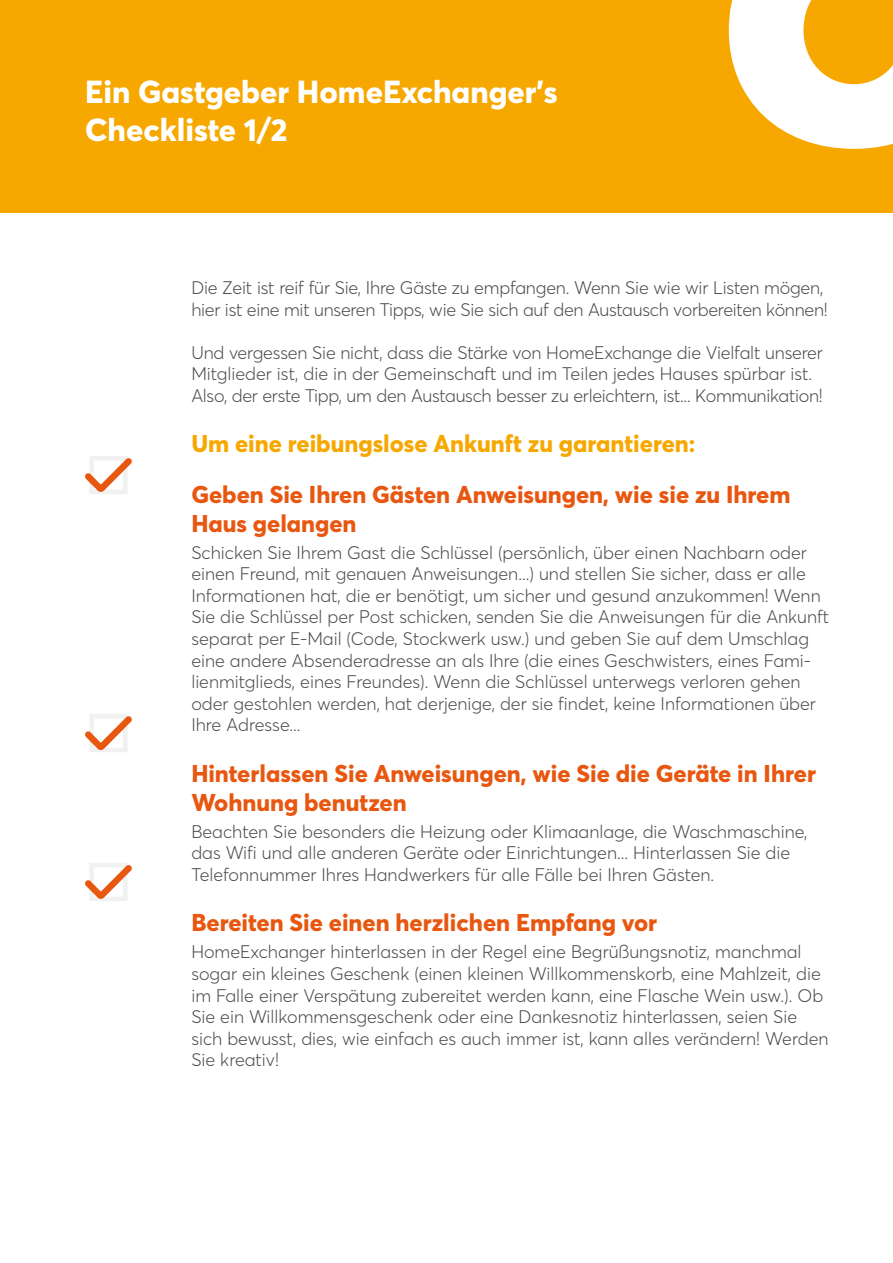
<style>
.page{position:relative;width:893px;height:1263px;background:#fff}
.page>*{position:absolute;margin:0;border:0;box-sizing:border-box;transform-origin:0 0}
.t1{font:800 31.5px "Averta Std PE";color:#fff}
.t2{font:800 24px/28.8px "Averta Std PE";color:#e85710}
.t3{font:800 24px "Averta Std PE";color:#f7a800}
.t4{font:300 18px/21.6px "Averta Std PE";color:#4a4a4a}
</style>
<div class="page">
<div style="left:0;top:0;width:893px;height:213px;background:#f7a800"></div>
<div style="left:89px;top:456px;width:39px;height:38px;border:4px solid #f1f1f1"></div>
<svg style="left:85px;top:459px;width:47px;height:35px"></svg>
<div style="left:89px;top:714px;width:39px;height:38px;border:4px solid #f1f1f1"></div>
<svg style="left:85px;top:717px;width:47px;height:35px"></svg>
<div style="left:89px;top:863px;width:39px;height:38px;border:4px solid #f1f1f1"></div>
<svg style="left:85px;top:866px;width:47px;height:34px"></svg>
<svg style="left:729px;top:0;width:164px;height:149px"></svg>
<p class="t1" style="left:85px;top:69px;width:474px">Ein Gastgeber HomeExchanger’s</p>
<p class="t1" style="left:85px;top:107px;width:204px">Checkliste 1/2</p>
<p class="t4" style="left:191px;top:276px;width:633px">Die Zeit ist reif für Sie, Ihre Gäste zu empfangen. Wenn Sie wie wir Listen mögen,</p>
<p class="t4" style="left:191px;top:298px;width:638px">hier ist eine mit unseren Tipps, wie Sie sich auf den Austausch vorbereiten können!</p>
<p class="t4" style="left:191px;top:341px;width:633px">Und vergessen Sie nicht, dass die Stärke von HomeExchange die Vielfalt unserer</p>
<p class="t4" style="left:191px;top:363px;width:633px">Mitglieder ist, die in der Gemeinschaft und im Teilen jedes Hauses spürbar ist.<br>Also, der erste Tipp, um den Austausch besser zu erleichtern, ist... Kommunikation!</p>
<p class="t3" style="left:191px;top:427px;width:506px">Um eine reibungslose Ankunft zu garantieren:</p>
<p class="t2" style="left:191px;top:479px;width:601px">Geben Sie Ihren Gästen Anweisungen, wie sie zu Ihrem<br>Haus gelangen</p>
<p class="t4" style="left:191px;top:541px;width:639px">Schicken Sie Ihrem Gast die Schlüssel (persönlich, über einen Nachbarn oder einen Freund, mit genauen Anweisungen...) und stellen Sie sicher, dass er alle Informationen hat, die er benötigt, um sicher und gesund anzukommen! Wenn Sie die Schlüssel per Post schicken, senden Sie die Anweisungen für die Ankunft separat per E-Mail (Code, Stockwerk usw.) und geben Sie auf dem Umschlag eine andere Absenderadresse an als Ihre (die eines Geschwisters, eines Fami&shy;lienmitglieds, eines Freundes). Wenn die Schlüssel unterwegs verloren gehen oder gestohlen werden, hat derjenige, der sie findet, keine Informationen über Ihre Adresse...</p>
<p class="t2" style="left:191px;top:758px;width:626px">Hinterlassen Sie Anweisungen, wie Sie die Geräte in Ihrer<br>Wohnung benutzen</p>
<p class="t4" style="left:191px;top:820px;width:618px">Beachten Sie besonders die Heizung oder Klimaanlage, die Waschmaschine, das Wifi und alle anderen Geräte oder Einrichtungen... Hinterlassen Sie die<br>Telefonnummer Ihres Handwerkers für alle Fälle bei Ihren Gästen.</p>
<p class="t2" style="left:191px;top:907px;width:467px">Bereiten Sie einen herzlichen Empfang vor</p>
<p class="t4" style="left:191px;top:940px;width:639px">HomeExchanger hinterlassen in der Regel eine Begrüßungsnotiz, manchmal sogar ein kleines Geschenk (einen kleinen Willkommenskorb, eine Mahlzeit, die im Falle einer Verspätung zubereitet werden kann, eine Flasche Wein usw.). Ob Sie ein Willkommensgeschenk oder eine Dankesnotiz hinterlassen, seien Sie sich bewusst, dies, wie einfach es auch immer ist, kann alles verändern! Werden Sie kreativ!</p>
</div>
